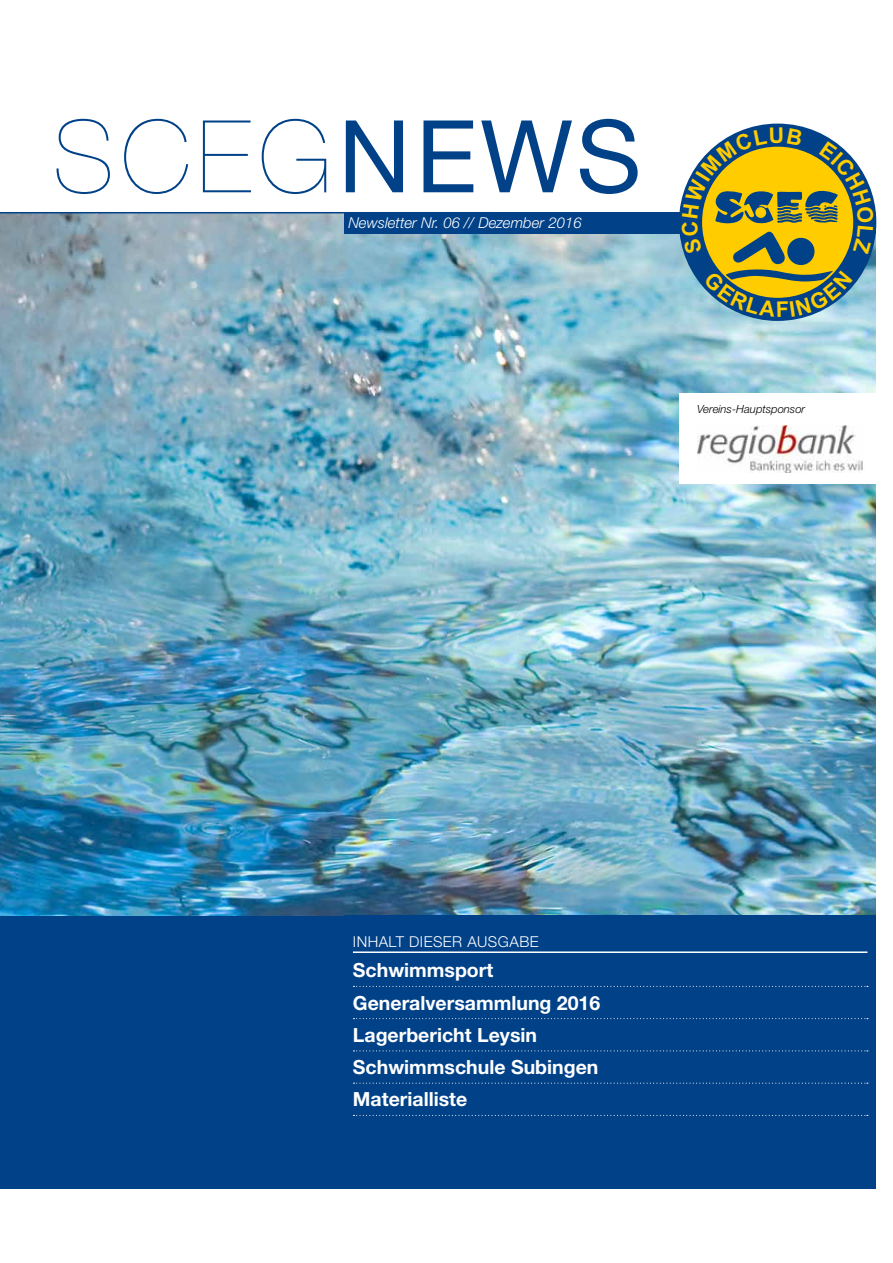
<style>
.page{position:relative;width:893px;height:1263px;background:#fff}
.page>*{position:absolute;margin:0;border:0;box-sizing:border-box;transform-origin:0 0}
.t1{font:200 100.5px "Helvetica Neue LT Std";color:#004188}
.t2{font:700 19.5px/32.2px "Helvetica Neue LT Std";color:#fff}
.t3{font:italic 300 15px "Helvetica Neue LT Std";color:#fff}
.t4{font:300 15px "Helvetica Neue LT Std";letter-spacing:.03em;color:#fff}
.t5{font:italic 300 11.25px "Helvetica Neue LT Std";color:#000}
.s1{font-weight:400}
</style>
<div class="page">
<div style="left:0;top:915px;width:876px;height:273px;background:#004188"></div>
<img style="left:0;top:213px;width:876px;height:702px">
<div style="left:344px;top:212px;width:532px;height:21px;background:#004188"></div>
<hr style="left:0;top:212px;width:493px;height:1px;background:#004188">
<hr style="left:353px;top:951px;width:514px;height:2px;background:#fff">
<svg style="left:353px;top:986px;width:515px;height:1px"></svg>
<svg style="left:353px;top:1018px;width:515px;height:1px"></svg>
<svg style="left:353px;top:1050px;width:515px;height:1px"></svg>
<svg style="left:353px;top:1083px;width:515px;height:1px"></svg>
<svg style="left:353px;top:1115px;width:515px;height:1px"></svg>
<div style="left:679px;top:393px;width:199px;height:90px;background:#fff"></div>
<img style="left:697px;top:425px;width:166px;height:48px">
<svg style="left:679px;top:124px;width:197px;height:197px;background:#83936e"></svg>
<h1 class="t1" style="left:53px;top:99px;width:590px">SCEG<span class="s1">NEWS</span></h1>
<p class="t3" style="left:348px;top:213px;width:235px">Newsletter Nr. 06 // Dezember 2016</p>
<p class="t5" style="left:697px;top:402px;width:110px">Vereins-Hauptsponsor</p>
<p class="t4" style="left:353px;top:933px;width:187px">INHALT DIESER AUSGABE</p>
<p class="t2" style="left:353px;top:954px;width:249px">Schwimmsport<br>Generalversammlung 2016<br>Lagerbericht Leysin<br>Schwimmschule Subingen<br>Materialliste</p>
</div>
